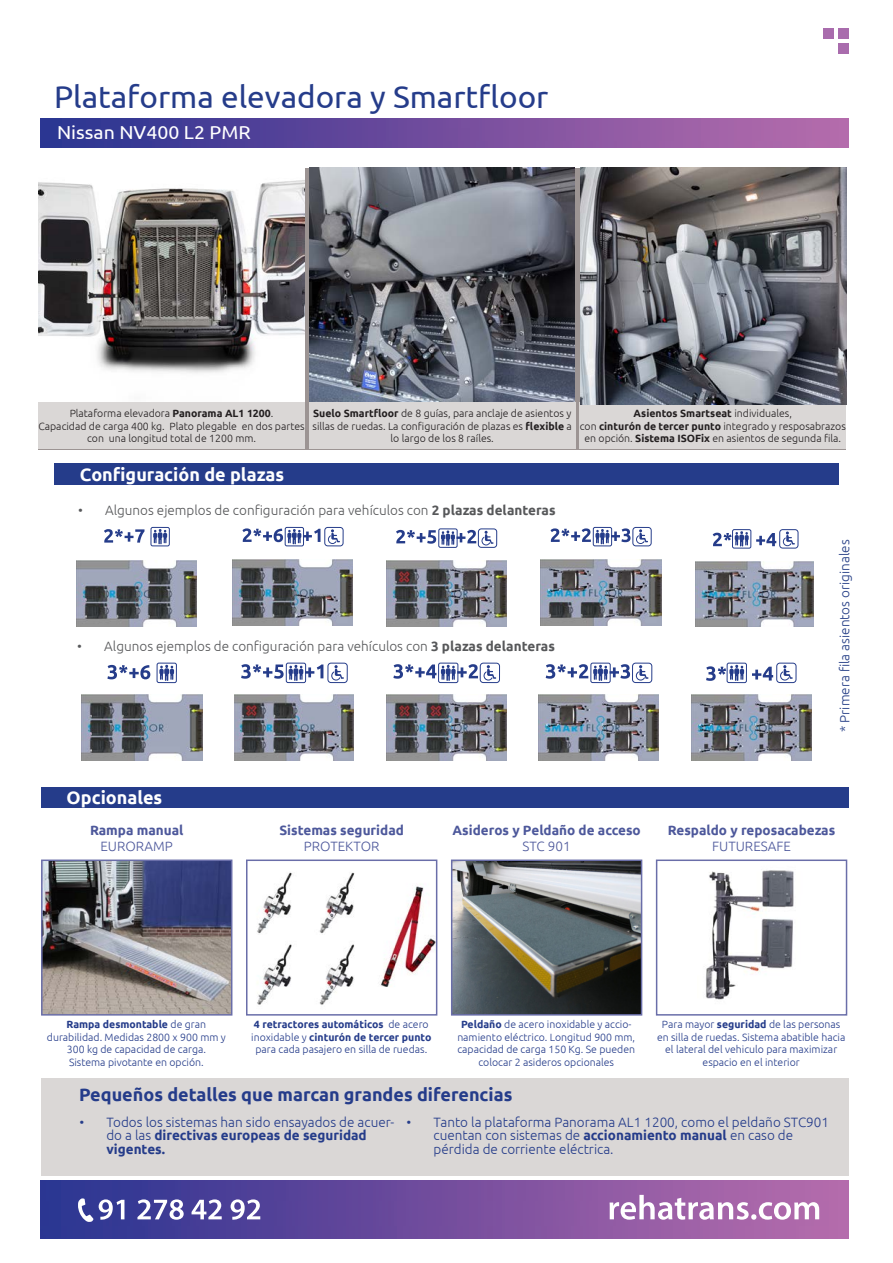
<style>
.page{position:relative;width:893px;height:1263px;background:#fff}
.page>*{position:absolute;margin:0;border:0;box-sizing:border-box;transform-origin:0 0}
.t1{font:31.5px "Ubuntu";color:#253c8a}
.t2{font:18.75px "Ubuntu";color:#fff;scale:1.04 1}
.t3{font:700 18px "Ubuntu";color:#253c8a}
.t4{font:700 18px "Ubuntu";color:#fff}
.t5{font:300 13.5px/13.5px "Ubuntu";color:#253c8a}
.t6{font:300 13.5px "Ubuntu";color:#57585a}
.t7{font:700 13.5px "Ubuntu";color:#4d589b}
.t8{font:300 13.5px "Ubuntu";color:#4d589b}
.t9{font:300 13.5px "Ubuntu";color:#253e86}
.t10{font:300 10.5px/12.6px "Ubuntu";color:#253c8a;text-align:center}
.t11{font:300 10.5px/12.6px "Ubuntu";color:#231f20;text-align:center}
.t12{font:700 10.5px "Ubuntu";color:#231f20}
.t13{font:700 10.5px "Ubuntu";color:#253c8a}
.s1{font-weight:700}
.s2{font-weight:300}
</style>
<div class="page">
<div style="left:838px;top:28px;width:11px;height:11px;background:#a96cad"></div>
<div style="left:823px;top:28px;width:10px;height:11px;background:#a96cad"></div>
<div style="left:838px;top:43px;width:11px;height:11px;background:#a96cad"></div>
<img style="left:233px;top:559px;width:120px;height:66px">
<div style="left:285px;top:527px;width:19px;height:19px;border:1px solid #253c8a;border-radius:2px"></div>
<svg style="left:328px;top:529px;width:12px;height:15px"></svg>
<div style="left:324px;top:527px;width:19px;height:19px;border:1px solid #253c8a;border-radius:3px"></div>
<svg style="left:242px;top:528px;width:78px;height:16px"></svg>
<img style="left:541px;top:559px;width:120px;height:66px">
<div style="left:593px;top:527px;width:19px;height:19px;border:1px solid #253c8a;border-radius:2px"></div>
<svg style="left:636px;top:529px;width:12px;height:15px"></svg>
<div style="left:633px;top:527px;width:18px;height:19px;border:1px solid #253c8a;border-radius:3px"></div>
<svg style="left:550px;top:528px;width:80px;height:16px"></svg>
<img style="left:77px;top:561px;width:120px;height:65px">
<div style="left:151px;top:527px;width:19px;height:19px;border:1px solid #253c8a;border-radius:2px"></div>
<svg style="left:153px;top:529px;width:14px;height:15px"></svg>
<svg style="left:104px;top:529px;width:40px;height:14px"></svg>
<img style="left:695px;top:561px;width:118px;height:65px">
<div style="left:732px;top:529px;width:19px;height:19px;border:1px solid #253c8a;border-radius:2px"></div>
<svg style="left:783px;top:531px;width:12px;height:15px"></svg>
<div style="left:779px;top:529px;width:19px;height:19px;border:1px solid #253c8a;border-radius:3px"></div>
<svg style="left:713px;top:531px;width:63px;height:15px"></svg>
<img style="left:234px;top:694px;width:119px;height:66px">
<div style="left:286px;top:663px;width:20px;height:20px;border:1px solid #253c8a;border-radius:2px"></div>
<svg style="left:331px;top:665px;width:13px;height:15px"></svg>
<div style="left:328px;top:663px;width:20px;height:20px;border:1px solid #253c8a;border-radius:3px"></div>
<svg style="left:241px;top:664px;width:82px;height:17px"></svg>
<img style="left:539px;top:694px;width:120px;height:66px">
<div style="left:591px;top:663px;width:19px;height:20px;border:1px solid #253c8a;border-radius:2px"></div>
<svg style="left:636px;top:665px;width:12px;height:15px"></svg>
<div style="left:632px;top:663px;width:20px;height:20px;border:1px solid #253c8a;border-radius:3px"></div>
<svg style="left:546px;top:664px;width:84px;height:17px"></svg>
<img style="left:82px;top:694px;width:120px;height:66px">
<div style="left:157px;top:663px;width:20px;height:20px;border:1px solid #253c8a;border-radius:2px"></div>
<svg style="left:159px;top:665px;width:15px;height:16px"></svg>
<svg style="left:107px;top:665px;width:43px;height:14px"></svg>
<img style="left:691px;top:694px;width:120px;height:66px">
<div style="left:727px;top:663px;width:20px;height:20px;border:1px solid #253c8a;border-radius:2px"></div>
<svg style="left:780px;top:665px;width:13px;height:15px"></svg>
<div style="left:776px;top:663px;width:20px;height:20px;border:1px solid #253c8a;border-radius:3px"></div>
<svg style="left:706px;top:665px;width:67px;height:16px"></svg>
<img style="left:41px;top:119px;width:808px;height:29px">
<img style="left:41px;top:1181px;width:808px;height:58px">
<svg style="left:99px;top:1199px;width:25px;height:21px"></svg>
<svg style="left:137px;top:1199px;width:47px;height:21px"></svg>
<svg style="left:192px;top:1199px;width:30px;height:20px"></svg>
<svg style="left:231px;top:1199px;width:29px;height:21px"></svg>
<svg style="left:610px;top:1195px;width:209px;height:25px"></svg>
<svg style="left:78px;top:1198px;width:15px;height:24px"></svg>
<img style="left:38px;top:180px;width:267px;height:193px">
<div style="left:38px;top:402px;width:267px;height:47px;background:#dad7d6"></div>
<div style="left:580px;top:402px;width:266px;height:47px;background:#dad7d6"></div>
<img style="left:580px;top:168px;width:266px;height:236px">
<img style="left:309px;top:168px;width:265px;height:234px">
<div style="left:309px;top:402px;width:266px;height:47px;background:#dad7d6"></div>
<img style="left:386px;top:561px;width:121px;height:65px">
<div style="left:438px;top:529px;width:19px;height:19px;border:1px solid #253c8a;border-radius:2px"></div>
<div style="left:478px;top:529px;width:19px;height:19px;border:1px solid #253c8a;border-radius:3px"></div>
<svg style="left:396px;top:530px;width:97px;height:16px"></svg>
<div style="left:41px;top:1078px;width:808px;height:98px;background:#dad7d6"></div>
<div style="left:54px;top:463px;width:785px;height:22px;background:#253c8a"></div>
<img style="left:387px;top:694px;width:120px;height:66px">
<div style="left:438px;top:663px;width:20px;height:20px;border:1px solid #253c8a;border-radius:2px"></div>
<div style="left:480px;top:663px;width:20px;height:20px;border:1px solid #253c8a;border-radius:3px"></div>
<svg style="left:393px;top:664px;width:103px;height:17px"></svg>
<div style="left:41px;top:787px;width:808px;height:20px;background:#253c8a"></div>
<img style="left:44px;top:862px;width:185px;height:150px">
<div style="left:41px;top:859px;width:191px;height:156px;border:2px solid #6a6ea9"></div>
<img style="left:257px;top:872px;width:177px;height:133px">
<div style="left:246px;top:859px;width:191px;height:156px;border:2px solid #6a6ea9"></div>
<img style="left:706px;top:870px;width:88px;height:130px">
<div style="left:656px;top:859px;width:191px;height:156px;border:2px solid #6a6ea9"></div>
<img style="left:454px;top:862px;width:185px;height:150px">
<div style="left:451px;top:859px;width:191px;height:156px;border:2px solid #6a6ea9"></div>
<p class="t1" style="left:54px;top:78px;width:496px">Plataforma elevadora y Smartfloor</p>
<p class="t2" style="left:57px;top:121px;width:188px">Nissan NV400 L2 PMR</p>
<p class="t11" style="left:70px;top:407px;width:205px">Plataforma elevadora <span class="s1">Panorama AL1 1200</span>.</p>
<p class="t11" style="left:38px;top:419px;width:268px">Capacidad de carga 400 kg. Plato plegable en dos partes con una longitud total de 1200 mm.</p>
<p class="t11" style="left:313px;top:407px;width:261px"><span class="s1">Suelo Smartfloor</span> de 8 guías, para anclaje de asientos y sillas de ruedas. La configuración de plazas es <span class="s1">flexible</span> a lo largo de los 8 raíles.</p>
<p class="t4" style="left:80px;top:464px;width:206px">Configuración de plazas</p>
<p class="t6" style="left:78px;top:502px;width:479px">• Algunos ejemplos de configuración para vehículos con <span class="s1">2 plazas delanteras</span></p>
<p class="t12" style="left:634px;top:407px;width:160px">Asientos Smartseat <span class="s2">individuales,</span></p>
<p class="t11" style="left:580px;top:419px;width:268px">con <span class="s1">cinturón de tercer punto</span> integrado y resposabrazos en opción. <span class="s1">Sistema ISOFix</span> en asientos de segunda fila.</p>
<p class="t6" style="left:77px;top:638px;width:479px">• Algunos ejemplos de configuración para vehículos con <span class="s1">3 plazas delanteras</span></p>
<p class="t9" style="left:836px;top:732px;width:194px;rotate:-90deg">* Primera fila asientos originales</p>
<p class="t4" style="left:67px;top:787px;width:97px">Opcionales</p>
<p class="t7" style="left:90px;top:821px;width:95px">Rampa manual</p>
<p class="t8" style="left:101px;top:838px;width:74px">EURORAMP</p>
<p class="t7" style="left:279px;top:821px;width:126px">Sistemas seguridad</p>
<p class="t8" style="left:304px;top:838px;width:77px">PROTEKTOR</p>
<p class="t7" style="left:452px;top:821px;width:190px">Asideros y Peldaño de acceso</p>
<p class="t8" style="left:522px;top:838px;width:50px">STC 901</p>
<p class="t7" style="left:668px;top:821px;width:169px">Respaldo y reposacabezas</p>
<p class="t8" style="left:712px;top:838px;width:80px">FUTURESAFE</p>
<p class="t13" style="left:67px;top:1018px;width:141px">Rampa desmontable <span class="s2">de gran</span></p>
<p class="t10" style="left:47px;top:1030px;width:180px">durabilidad. Medidas 2800 x 900 mm y<br>300 kg de capacidad de carga.</p>
<p class="t10" style="left:69px;top:1055px;width:136px">Sistema pivotante en opción.</p>
<p class="t10" style="left:251px;top:1018px;width:182px"><span class="s1">4 retractores automáticos</span> de acero inoxidable y <span class="s1">cinturón de tercer punto </span>para cada pasajero en silla de ruedas.</p>
<p class="t10" style="left:457px;top:1018px;width:179px"><span class="s1">Peldaño</span> de acero inoxidable y accio&shy;namiento eléctrico. Longitud 900 mm, capacidad de carga 150 Kg. Se pueden colocar 2 asideros opcionales</p>
<p class="t10" style="left:657px;top:1018px;width:190px">Para mayor <span class="s1">seguridad</span> de las personas en silla de ruedas. Sistema abatible hacia el lateral del vehiculo para maximizar espacio en el interior</p>
<p class="t3" style="left:79px;top:1083px;width:435px">Pequeños detalles que marcan grandes diferencias</p>
<p class="t5" style="left:106px;top:1115px;width:289px;text-indent:-27px">• Todos los sistemas han sido ensayados de acuer&shy;do a las <span class="s1">directivas europeas de seguridad vigentes.</span></p>
<p class="t5" style="left:434px;top:1115px;width:397px;text-indent:-27px">• Tanto la plataforma Panorama AL1 1200, como el peldaño STC901 cuentan con sistemas de <span class="s1">accionamiento manual</span> en caso de pérdida de corriente eléctrica.</p>
</div>
